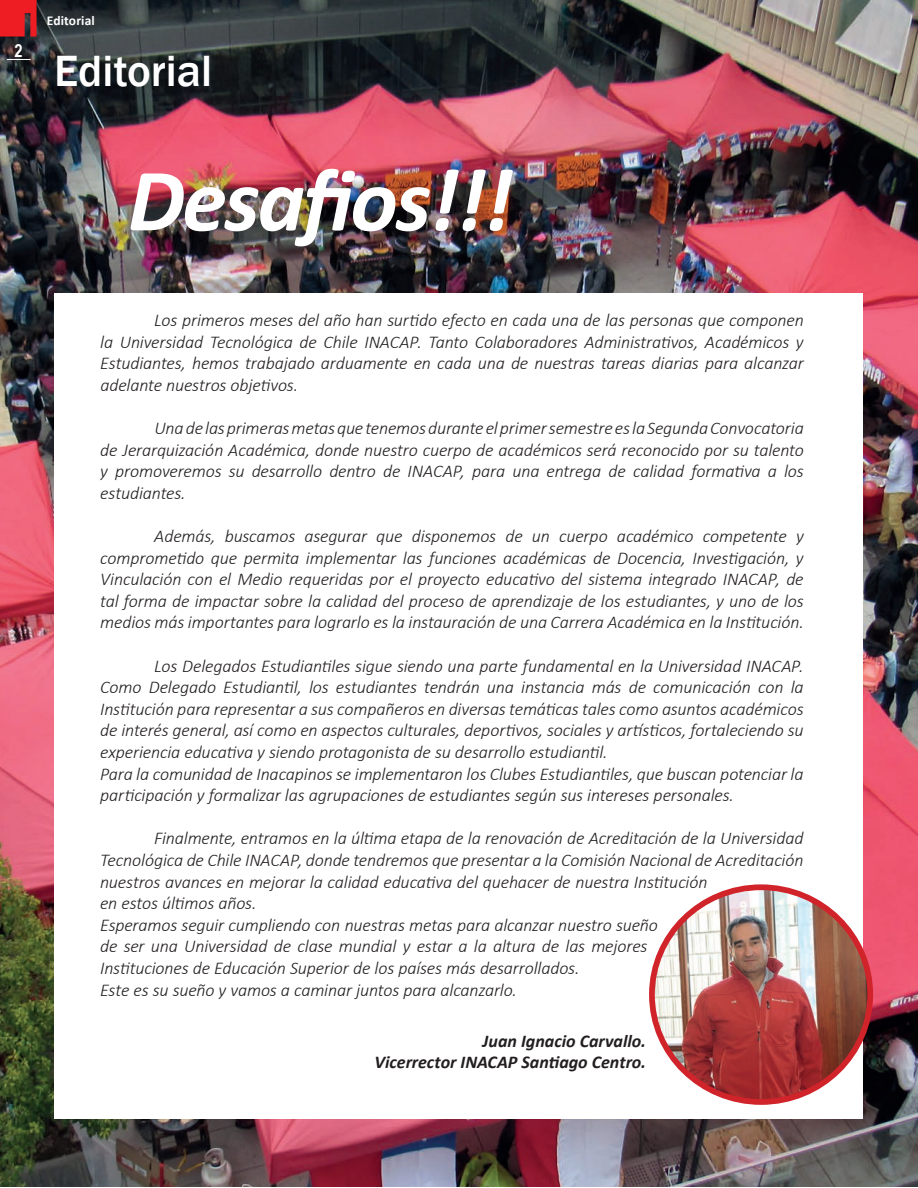
<style>
.page{position:relative;width:918px;height:1188px;background:#fff}
.page>*{position:absolute;margin:0;border:0;box-sizing:border-box;transform-origin:0 0}
.t1{font:italic 700 90px "Calibri";letter-spacing:-.025em;color:#fff}
.t2{font:500 45px "Franklin Gothic";color:#fff}
.t3{font:italic 300 18px/21.6px "Calibri";letter-spacing:-.01em;color:#231f20;text-align:justify}
.t4{font:italic 700 18px/21.6px "Calibri";color:#231f20;text-align:right}
.t5{font:700 18px "Arial Narrow";color:#fff}
.t6{font:700 13.5px "Calibri";letter-spacing:.01em;color:#fff}
</style>
<div class="page">
<img style="left:0;top:0;width:918px;height:1187px">
<div style="left:54px;top:293px;width:808px;height:826px;background:#fff"></div>
<img style="left:652px;top:887px;width:218px;height:215px">
<div style="left:649px;top:884px;width:224px;height:221px;border:6px solid #d1232a;border-radius:50%"></div>
<svg style="left:0;top:0;width:37px;height:37px"></svg>
<svg style="left:7px;top:59px;width:24px;height:1px"></svg>
<p class="t5" style="left:15px;top:37px;width:10px">2</p>
<p class="t6" style="left:47px;top:11px;width:50px">Editorial</p>
<h2 class="t2" style="left:54px;top:43px;width:160px">Editorial</h2>
<h1 class="t1" style="left:128px;top:137px;width:386px">Desafios!!!</h1>
<p class="t3" style="left:100px;top:309px;width:705px;text-indent:54px">Los primeros meses del año han surtido efecto en cada una de las personas que componen la Universidad Tecnológica de Chile INACAP. Tanto Colaboradores Administrativos, Académicos y Estudiantes, hemos trabajado arduamente en cada una de nuestras tareas diarias para alcanzar adelante nuestros objetivos.</p>
<p class="t3" style="left:100px;top:417px;width:705px;text-indent:54px">UnadelasprimerasmetasquetenemosduranteelprimersemestreeslaSegundaConvocatoria de Jerarquización Académica, donde nuestro cuerpo de académicos será reconocido por su talento y promoveremos su desarrollo dentro de INACAP, para una entrega de calidad formativa a los estudiantes.</p>
<p class="t3" style="left:100px;top:525px;width:705px;text-indent:54px">Además, buscamos asegurar que disponemos de un cuerpo académico competente y comprometido que permita implementar las funciones académicas de Docencia, Investigación, y Vinculación con el Medio requeridas por el proyecto educativo del sistema integrado INACAP, de tal forma de impactar sobre la calidad del proceso de aprendizaje de los estudiantes, y uno de los medios más importantes para lograrlo es la instauración de una Carrera Académica en la Institución.</p>
<p class="t3" style="left:100px;top:655px;width:705px;text-align:left;text-indent:54px">Los Delegados Estudiantiles sigue siendo una parte fundamental en la Universidad INACAP.<br>Como Delegado Estudiantil, los estudiantes tendrán una instancia más de comunicación con la Institución para representar a sus compañeros en diversas temáticas tales como asuntos académicos de interés general, así como en aspectos culturales, deportivos, sociales y artísticos, fortaleciendo su experiencia educativa y siendo protagonista de su desarrollo estudiantil.<br>Para la comunidad de Inacapinos se implementaron los Clubes Estudiantiles, que buscan potenciar la participación y formalizar las agrupaciones de estudiantes según sus intereses personales.</p>
<p class="t3" style="left:100px;top:827px;width:705px;text-align:left;text-indent:54px">Finalmente, entramos en la última etapa de la renovación de Acreditación de la Universidad Tecnológica de Chile INACAP, donde tendremos que presentar a la Comisión Nacional de Acreditación nuestros avances en mejorar la calidad educativa del quehacer de nuestra Institución<br>en estos últimos años.<br>Esperamos seguir cumpliendo con nuestras metas para alcanzar nuestro sueño<br>de ser una Universidad de clase mundial y estar a la altura de las mejores<br>Instituciones de Educación Superior de los países más desarrollados.<br>Este es su sueño y vamos a caminar juntos para alcanzarlo.</p>
<p class="t4" style="left:374px;top:1029px;width:273px">Juan Ignacio Carvallo.<br>Vicerrector INACAP Santiago Centro.</p>
</div>
